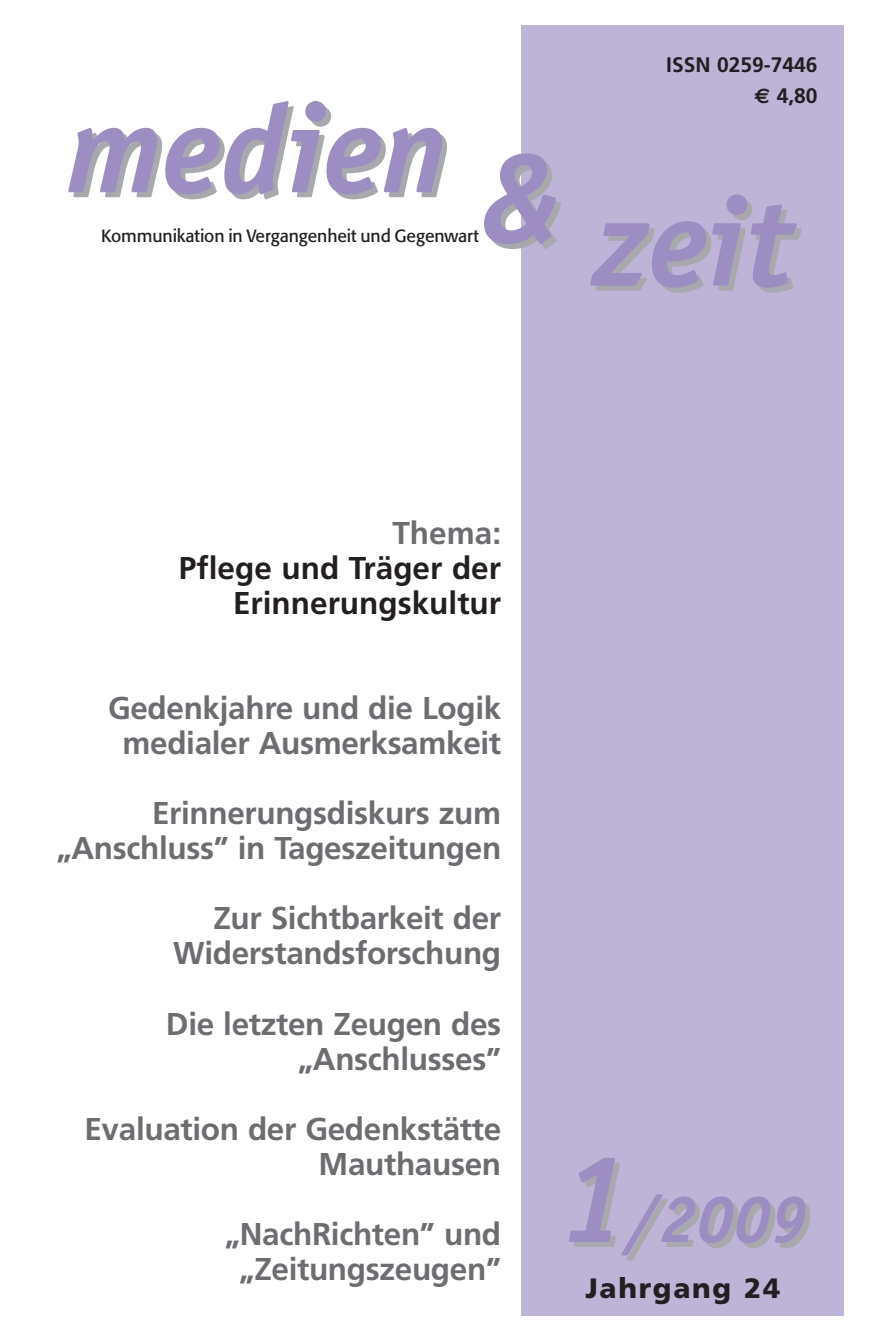
<style>
.page{position:relative;width:869px;height:1340px;background:#fff}
.page>*{position:absolute;margin:0;border:0;box-sizing:border-box;transform-origin:0 0}
.t1{font:italic 700 126px "Officina Sans";color:#9c8dc3}
.t2{font:italic 700 66.5px "Officina Sans";color:#a8a9ad}
.t3{font:700 31.5px/35px "Frutiger";letter-spacing:-.01em;color:#6c6d70;text-align:right}
.t4{font:700 31.5px/35px "Frutiger";color:#231f20;text-align:right}
.t5{font:900 28px "Frutiger";letter-spacing:.06em;color:#231f20}
.t6{font:700 21px/30.4px "Frutiger";color:#231f20;text-align:right}
.t7{font:17.5px "Formata BQ";letter-spacing:-.005em;color:#231f20}
.s1{font-family:"Euro Sans"}
.s2{font-size:126px;color:#9c8dc3}
</style>
<div class="page">
<div style="left:521px;top:25px;width:322px;height:1290px;background:#bdb4d8"></div>
<p class="t6" style="left:666px;top:49px;width:153px">ISSN 0259-7446 <span class="s1">€</span> 4,80</p>
<h1 class="t1" style="left:66px;top:73px;width:728px">medien &amp; zeit</h1>
<p class="t7" style="left:101px;top:225px;width:379px">Kommunikation in Vergangenheit und Gegenwart</p>
<p class="t3" style="left:392px;top:515px;width:110px">Thema:</p>
<p class="t4" style="left:179px;top:550px;width:323px">Pflege und Träger der<br>Erinnerungskultur</p>
<p class="t3" style="left:108px;top:690px;width:394px;text-align:center">Gedenkjahre und die Logik medialer Ausmerksamkeit</p>
<p class="t3" style="left:56px;top:795px;width:446px">Erinnerungsdiskurs zum „Anschluss” in Tageszeitungen</p>
<p class="t3" style="left:173px;top:900px;width:329px">Zur Sichtbarkeit der<br>Widerstandsforschung</p>
<p class="t3" style="left:166px;top:1005px;width:336px">Die letzten Zeugen des „Anschlusses”</p>
<p class="t3" style="left:84px;top:1110px;width:418px">Evaluation der Gedenkstätte<br>Mauthausen</p>
<p class="t3" style="left:224px;top:1215px;width:278px;text-align:center">„NachRichten” und „Zeitungszeugen”</p>
<h2 class="t2" style="left:557px;top:1184px;width:256px"><span class="s2">1</span>/2009</h2>
<p class="t5" style="left:585px;top:1271px;width:196px">Jahrgang 24</p>
</div>
